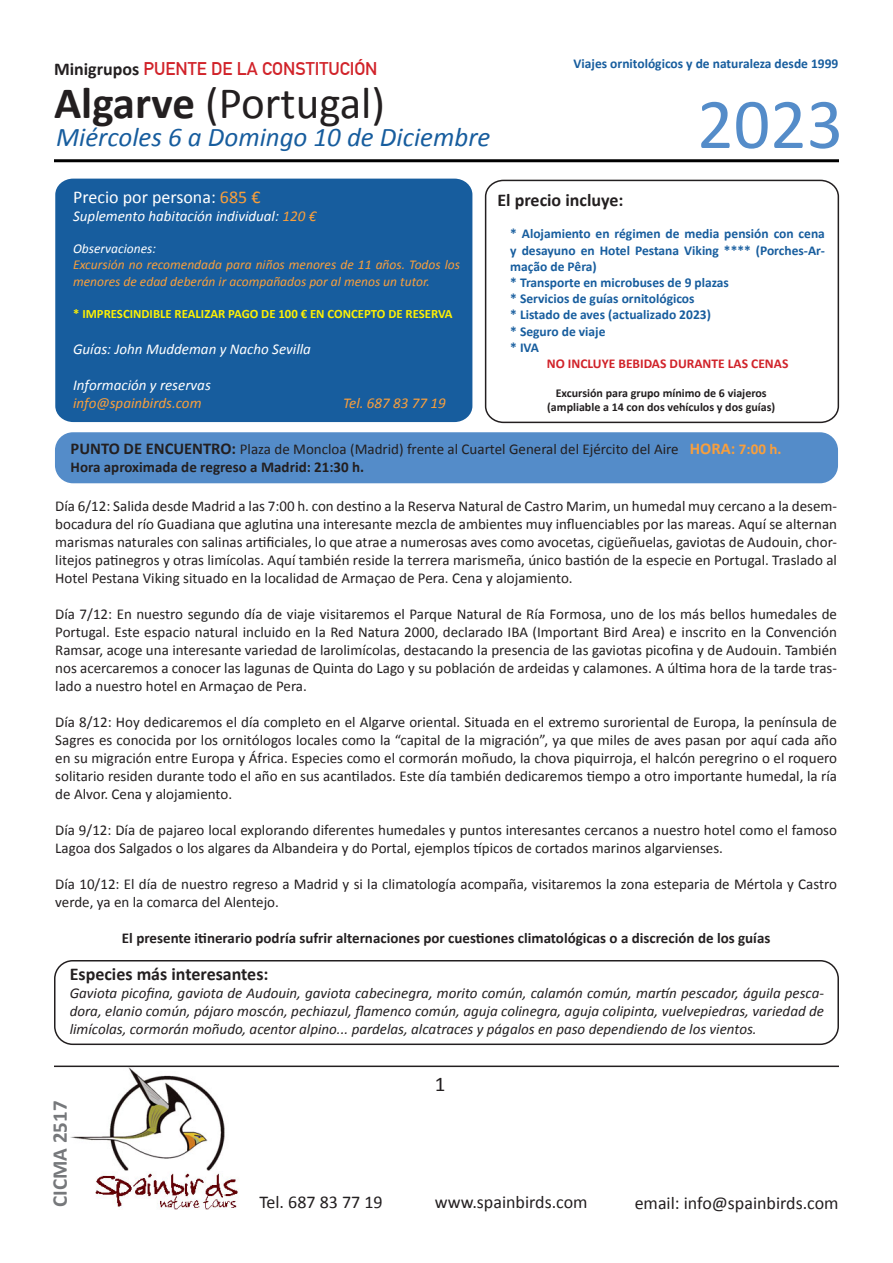
<style>
.page{position:relative;width:893px;height:1263px;background:#fff}
.page>*{position:absolute;margin:0;border:0;box-sizing:border-box;transform-origin:0 0}
.t1{font:72px "Calibri";color:#548cc9}
.t2{font:45px "Calibri";color:#231f20}
.t3{font:italic 27px "Calibri";color:#175d9e}
.t4{font:700 21px "Calibri";color:#76787b}
.t5{font:21px "Calibri";color:#231f20}
.t6{font:18px "Calibri";color:#231f20}
.t7{font:700 18px "Calibri";color:#231f20}
.t8{font:700 18px "DIN Alternate";color:#d1232a}
.t9{font:18px "Calibri";color:#fff}
.t10{font:15px/18px "Calibri";color:#231f20;text-align:justify}
.t11{font:italic 15px/18px "Calibri";color:#231f20;text-align:justify}
.t12{font:700 15px "Calibri";color:#231f20}
.t13{font:italic 15px "Calibri";color:#fff}
.t14{font:italic 15px "Calibri";color:#f99f3c}
.t15{font:700 13.5px/16.2px "Calibri";color:#175d9e;text-align:justify}
.t16{font:italic 13.5px/16.2px "Calibri";color:#f99f3c}
.t17{font:700 13.5px "Calibri";color:#d1232a}
.t18{font:italic 13.5px "Calibri";color:#fff}
.t19{font:700 12.75px "Calibri";color:#fff101}
.t20{font:700 12px "Calibri";color:#231f20}
.s1{font-family:"Calibri";color:#231f20}
.s2{font-weight:700}
.s3{color:#f99f3c}
.s4{font-weight:700;font-size:16.5px}
.s5{font-weight:700;font-size:16.5px;color:#f99f3c}
.s6{font-weight:700;color:#f99f3c}
</style>
<div class="page">
<hr style="left:54px;top:159px;width:785px;height:3px;background:#000">
<img style="left:68px;top:1067px;width:172px;height:143px">
<hr style="left:54px;top:1065px;width:785px;height:2px;background:#231f20">
<div style="left:55px;top:179px;width:417px;height:243px;background:#175d9e"></div>
<div style="left:485px;top:180px;width:354px;height:243px;border:2px solid #231f20;border-radius:17px"></div>
<div style="left:55px;top:432px;width:783px;height:51px;background:#548cc9;border-radius:18px"></div>
<div style="left:54px;top:960px;width:785px;height:85px;border:2px solid #231f20;border-radius:18px"></div>
<p class="t8" style="left:54px;top:55px;width:325px"><span class="s1">Minigrupos</span> PUENTE DE LA CONSTITUCIÓN</p>
<p class="t2" style="left:54px;top:75px;width:333px"><span class="s2">Algarve</span> (Portugal)</p>
<p class="t3" style="left:56px;top:120px;width:436px">Miércoles 6 a Domingo 10 de Diciembre</p>
<p class="t15" style="left:574px;top:55px;width:266px">Viajes ornitológicos y de naturaleza desde 1999</p>
<p class="t1" style="left:697px;top:79px;width:148px">2023</p>
<p class="t9" style="left:73px;top:186px;width:189px">Precio por persona: <span class="s3">685 €</span></p>
<p class="t13" style="left:73px;top:206px;width:245px">Suplemento habitación individual: <span class="s3">120 €</span></p>
<p class="t18" style="left:73px;top:240px;width:85px">Observaciones:</p>
<p class="t16" style="left:73px;top:256px;width:388px">Excursión no recomendada para niños menores de 11 años. Todos los menores de edad deberán ir acompañados por al menos un tutor.</p>
<p class="t19" style="left:73px;top:306px;width:381px">* IMPRESCINDIBLE REALIZAR PAGO DE 100 € EN CONCEPTO DE RESERVA</p>
<p class="t13" style="left:73px;top:340px;width:239px">Guías: John Muddeman y Nacho Sevilla</p>
<p class="t13" style="left:73px;top:376px;width:139px">Información y reservas</p>
<p class="t14" style="left:73px;top:394px;width:130px">info@spainbirds.com</p>
<p class="t14" style="left:343px;top:394px;width:104px">Tel. 687 83 77 19</p>
<p class="t7" style="left:497px;top:189px;width:127px">El precio incluye:</p>
<p class="t15" style="left:510px;top:225px;width:316px">* Alojamiento en régimen de media pensión con cena y desayuno en Hotel Pestana Viking **** (Porches-Ar&shy;mação de Pêra)</p>
<p class="t15" style="left:510px;top:274px;width:220px">* Transporte en microbuses de 9 plazas</p>
<p class="t15" style="left:510px;top:290px;width:186px">* Servicios de guías ornitológicos</p>
<p class="t15" style="left:510px;top:306px;width:202px">* Listado de aves (actualizado 2023)</p>
<p class="t15" style="left:510px;top:322px;width:97px">* Seguro de viaje</p>
<p class="t15" style="left:510px;top:338px;width:30px">* IVA</p>
<p class="t17" style="left:547px;top:355px;width:243px">NO INCLUYE BEBIDAS DURANTE LAS CENAS</p>
<p class="t20" style="left:556px;top:385px;width:213px">Excursión para grupo mínimo de 6 viajeros</p>
<p class="t20" style="left:547px;top:400px;width:230px">(ampliable a 14 con dos vehículos y dos guías)</p>
<p class="t10" style="left:71px;top:439px;width:712px"><span class="s4">PUNTO DE ENCUENTRO:</span> Plaza de Moncloa (Madrid) frente al Cuartel General del Ejército del Aire <span class="s5">HORA:</span> <span class="s6">7:00 h.</span></p>
<p class="t12" style="left:71px;top:458px;width:295px">Hora aproximada de regreso a Madrid: 21:30 h.</p>
<p class="t10" style="left:55px;top:496px;width:783px">Día 6/12: Salida desde Madrid a las 7:00 h. con destino a la Reserva Natural de Castro Marim, un humedal muy cercano a la desem&shy;bocadura del río Guadiana que aglutina una interesante mezcla de ambientes muy influenciables por las mareas. Aquí se alternan marismas naturales con salinas artificiales, lo que atrae a numerosas aves como avocetas, cigüeñuelas, gaviotas de Audouin, chor&shy;litejos patinegros y otras limícolas. Aquí también reside la terrera marismeña, único bastión de la especie en Portugal. Traslado al Hotel Pestana Viking situado en la localidad de Armaçao de Pera. Cena y alojamiento.</p>
<p class="t10" style="left:55px;top:604px;width:783px">Día 7/12: En nuestro segundo día de viaje visitaremos el Parque Natural de Ría Formosa, uno de los más bellos humedales de Portugal. Este espacio natural incluido en la Red Natura 2000, declarado IBA (Important Bird Area) e inscrito en la Convención Ramsar, acoge una interesante variedad de larolimícolas, destacando la presencia de las gaviotas picofina y de Audouin. También nos acercaremos a conocer las lagunas de Quinta do Lago y su población de ardeidas y calamones. A última hora de la tarde tras&shy;lado a nuestro hotel en Armaçao de Pera.</p>
<p class="t10" style="left:55px;top:712px;width:783px">Día 8/12: Hoy dedicaremos el día completo en el Algarve oriental. Situada en el extremo suroriental de Europa, la península de Sagres es conocida por los ornitólogos locales como la “capital de la migración”, ya que miles de aves pasan por aquí cada año en su migración entre Europa y África. Especies como el cormorán moñudo, la chova piquirroja, el halcón peregrino o el roquero solitario residen durante todo el año en sus acantilados. Este día también dedicaremos tiempo a otro importante humedal, la ría de Alvor. Cena y alojamiento.</p>
<p class="t10" style="left:55px;top:820px;width:783px">Día 9/12: Día de pajareo local explorando diferentes humedales y puntos interesantes cercanos a nuestro hotel como el famoso<br>Lagoa dos Salgados o los algares da Albandeira y do Portal, ejemplos típicos de cortados marinos algarvienses.</p>
<p class="t10" style="left:55px;top:874px;width:783px">Día 10/12: El día de nuestro regreso a Madrid y si la climatología acompaña, visitaremos la zona esteparia de Mértola y Castro verde, ya en la comarca del Alentejo.</p>
<p class="t12" style="left:122px;top:929px;width:650px">El presente itinerario podría sufrir alternaciones por cuestiones climatológicas o a discreción de los guías</p>
<p class="t7" style="left:70px;top:962px;width:200px">Especies más interesantes:</p>
<p class="t11" style="left:70px;top:983px;width:756px">Gaviota picofina, gaviota de Audouin, gaviota cabecinegra, morito común, calamón común, martín pescador, águila pesca&shy;dora, elanio común, pájaro moscón, pechiazul, flamenco común, aguja colinegra, aguja colipinta, vuelvepiedras, variedad de limícolas, cormorán moñudo, acentor alpino... pardelas, alcatraces y págalos en paso dependiendo de los vientos.</p>
<p class="t4" style="left:47px;top:1207px;width:108px;rotate:-90deg">CICMA 2517</p>
<p class="t5" style="left:435px;top:1070px;width:12px">1</p>
<p class="t6" style="left:259px;top:1191px;width:125px">Tel. 687 83 77 19</p>
<p class="t6" style="left:435px;top:1191px;width:154px">www.spainbirds.com</p>
<p class="t6" style="left:635px;top:1191px;width:205px">email: info@spainbirds.com</p>
</div>
